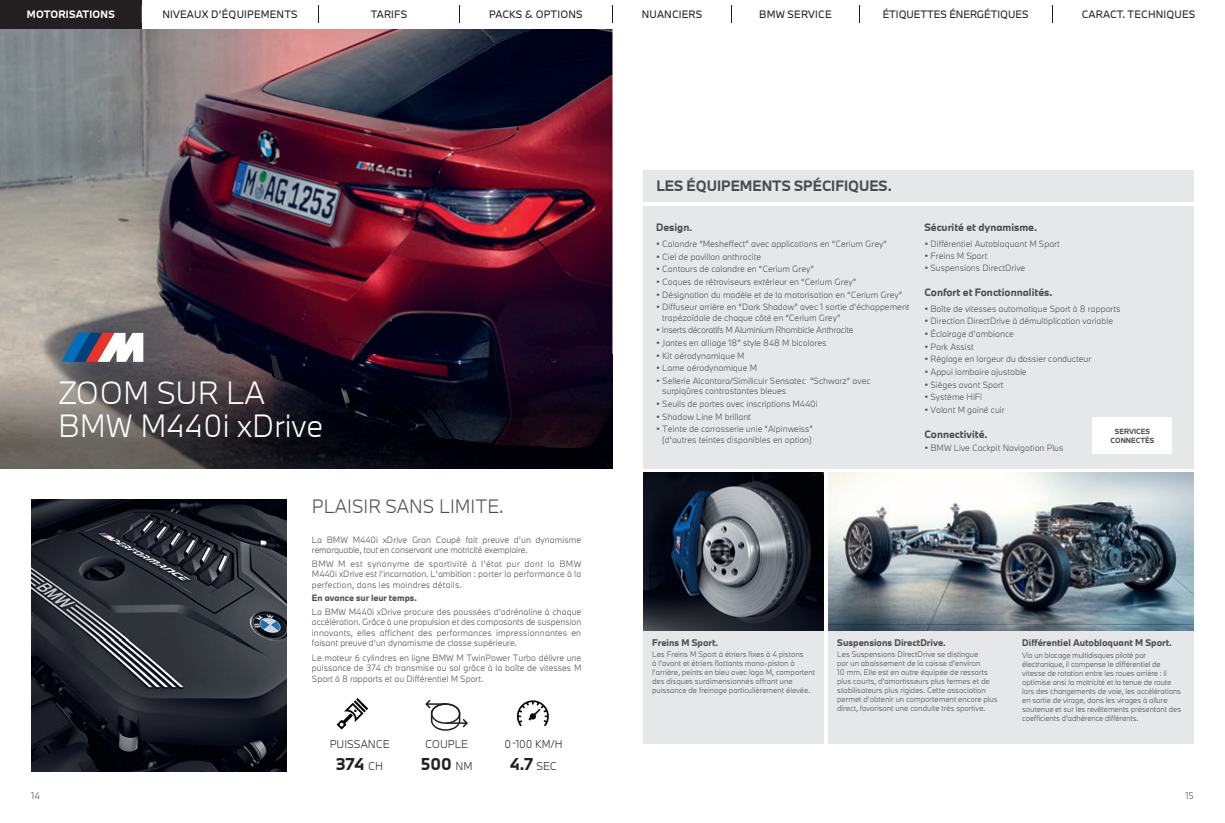
<style>
.page{position:relative;width:1225px;height:823px;background:#fff}
.page>*{position:absolute;margin:0;border:0;box-sizing:border-box;transform-origin:0 0}
.t1{font:300 30px/33px "BMW Type Next Latin TT";color:#fff}
.t2{font:300 18px "BMW Type Next Latin TT";color:#4b4c4d}
.t3{font:700 16px "BMW Type Next Latin TT";color:#231f20}
.t4{font:700 14px "BMW Type Next Latin TT";color:#4b4c4d}
.t5{font:300 10.5px "BMW Type Next Latin TT";color:#231f20}
.t6{font:10px "BMW Type Next Latin TT";letter-spacing:.02em;color:#231f20}
.t7{font:700 10px "BMW Type Next Latin TT";color:#4b4c4d}
.t8{font:10px "BMW Type Next Latin TT";color:#231f20}
.t9{font:700 10px "BMW Type Next Latin TT";letter-spacing:.02em;color:#fff}
.t10{font:700 9px "BMW Type Next Latin TT";color:#4b4c4d}
.t11{font:300 9px "BMW Type Next Latin TT";color:#4b4c4d}
.t12{font:300 8.5px/10.5px "BMW Type Next Latin TT";color:#4b4c4d;text-align:justify}
.t13{font:300 8.5px/10.5px "BMW Type Next Latin TT";letter-spacing:-.02em;color:#4b4c4d}
.t14{font:300 8.5px "BMW Type Next Latin TT";letter-spacing:-.03em;color:#4b4c4d}
.t15{font:700 8.5px "BMW Type Next Latin TT";color:#4b4c4d}
.t16{font:300 7.5px/9px "BMW Type Next Latin TT";color:#4b4c4d}
.t17{font:700 7px/9px "BMW Type Next Latin TT";color:#4b4c4d;text-align:center}
.s1{font-weight:300;font-size:10.5px}
.s2{font-size:9px}
</style>
<div class="page">
<img style="left:0;top:28px;width:612px;height:326px">
<img style="left:0;top:354px;width:612px;height:114px">
<img style="left:31px;top:499px;width:255px;height:272px">
<div style="left:643px;top:473px;width:180px;height:270px;background:#e6e7e9"></div>
<div style="left:828px;top:473px;width:365px;height:270px;background:#e6e7e9"></div>
<img style="left:828px;top:472px;width:365px;height:157px">
<img style="left:643px;top:472px;width:180px;height:157px">
<div style="left:643px;top:170px;width:550px;height:31px;background:#e6e7e9"></div>
<div style="left:643px;top:206px;width:550px;height:262px;background:#e6e7e9"></div>
<svg style="left:337px;top:698px;width:31px;height:31px"></svg>
<svg style="left:517px;top:700px;width:32px;height:25px"></svg>
<svg style="left:425px;top:700px;width:43px;height:30px"></svg>
<svg style="left:61px;top:333px;width:82px;height:28px"></svg>
<div style="left:1092px;top:416px;width:80px;height:37px;background:#fff"></div>
<div style="left:0;top:0;width:142px;height:28px;background:#231f20"></div>
<svg style="left:318px;top:6px;width:735px;height:17px"></svg>
<p class="t9" style="left:27px;top:7px;width:89px">MOTORISATIONS</p>
<p class="t6" style="left:162px;top:7px;width:137px">NIVEAUX D’ÉQUIPEMENTS</p>
<p class="t6" style="left:371px;top:7px;width:38px">TARIFS</p>
<p class="t6" style="left:489px;top:7px;width:95px">PACKS &amp; OPTIONS</p>
<p class="t6" style="left:642px;top:7px;width:62px">NUANCIERS</p>
<p class="t6" style="left:759px;top:7px;width:74px">BMW SERVICE</p>
<p class="t8" style="left:882px;top:7px;width:147px">ÉTIQUETTES ÉNERGÉTIQUES</p>
<p class="t6" style="left:1081px;top:7px;width:115px">CARACT. TECHNIQUES</p>
<h1 class="t1" style="left:58px;top:375px;width:267px">ZOOM SUR LA<br>BMW M440i xDrive</h1>
<h2 class="t2" style="left:312px;top:494px;width:193px">PLAISIR SANS LIMITE.</h2>
<p class="t13" style="left:312px;top:534px;width:271px">La BMW M440i xDrive Gran Coupé fait preuve d’un dynamisme remarquable, tout en conservant une motricité exemplaire.</p>
<p class="t12" style="left:312px;top:558px;width:271px">BMW M est synonyme de sportivité à l’état pur dont la BMW M440i xDrive est l’incarnation. L’ambition : porter la performance à la perfection, dans les moindres détails.</p>
<p class="t15" style="left:312px;top:591px;width:107px">En avance sur leur temps.</p>
<p class="t12" style="left:312px;top:605px;width:271px">La BMW M440i xDrive procure des poussées d’adrénaline à chaque accélération. Grâce à une propulsion et des composants de suspension innovants, elles affichent des performances impressionnantes en faisant preuve d’un dynamisme de classe supérieure.</p>
<p class="t12" style="left:312px;top:652px;width:271px">Le moteur 6 cylindres en ligne BMW M TwinPower Turbo délivre une puissance de 374 ch transmise au sol grâce à la boîte de vitesses M Sport à 8 rapports et au Différentiel M Sport.</p>
<p class="t5" style="left:330px;top:736px;width:61px">PUISSANCE</p>
<p class="t5" style="left:425px;top:736px;width:44px">COUPLE</p>
<p class="t5" style="left:504px;top:736px;width:60px">0-100 KM/H</p>
<h3 class="t3" style="left:336px;top:752px;width:49px">374 <span class="s1">CH</span></h3>
<h3 class="t3" style="left:421px;top:752px;width:53px">500 <span class="s1">NM</span></h3>
<h3 class="t3" style="left:510px;top:752px;width:48px">4.7 <span class="s1">SEC</span></h3>
<h3 class="t4" style="left:656px;top:176px;width:237px">LES ÉQUIPEMENTS SPÉCIFIQUES.</h3>
<p class="t7" style="left:656px;top:220px;width:38px">Design<span class="s2">.</span></p>
<p class="t12" style="left:656px;top:238px;width:232px">• Calandre “Mesheffect” avec applications en “Cerium Grey”</p>
<p class="t12" style="left:656px;top:251px;width:107px">• Ciel de pavillon anthracite</p>
<p class="t12" style="left:656px;top:263px;width:159px">• Contours de calandre en “Cerium Grey”</p>
<p class="t12" style="left:656px;top:276px;width:202px">• Coques de rétroviseurs extérieur en “Cerium Grey”</p>
<p class="t12" style="left:656px;top:289px;width:248px">• Désignation du modèle et de la motorisation en “Cerium Grey”</p>
<p class="t12" style="left:662px;top:301px;width:249px;text-indent:-6px">• Diffuseur arrière en “Dark Shadow” avec 1 sortie d’échappement trapézoïdale de chaque côté en “Cerium Grey”</p>
<p class="t14" style="left:656px;top:324px;width:199px">• Inserts décoratifs M Aluminium Rhombicle Anthracite</p>
<p class="t12" style="left:656px;top:337px;width:172px">• Jantes en alliage 18” style 848 M bicolores</p>
<p class="t12" style="left:656px;top:350px;width:90px">• Kit aérodynamique M</p>
<p class="t12" style="left:656px;top:362px;width:103px">• Lame aérodynamique M</p>
<p class="t12" style="left:662px;top:375px;width:210px;text-indent:-6px">• Sellerie Alcantara/Similicuir Sensatec “Schwarz” avec surpiqûres contrastantes bleues</p>
<p class="t12" style="left:656px;top:398px;width:163px">• Seuils de portes avec inscriptions M440i</p>
<p class="t12" style="left:656px;top:411px;width:96px">• Shadow Line M brillant</p>
<p class="t12" style="left:656px;top:423px;width:158px;text-align:center">• Teinte de carrosserie unie “Alpinweiss” (d’autres teintes disponibles en option)</p>
<p class="t7" style="left:924px;top:220px;width:114px">Sécurité et dynamisme.</p>
<p class="t12" style="left:924px;top:238px;width:137px">• Différentiel Autobloquant M Sport</p>
<p class="t12" style="left:924px;top:250px;width:65px">• Freins M Sport</p>
<p class="t12" style="left:924px;top:262px;width:102px">• Suspensions DirectDrive</p>
<p class="t7" style="left:924px;top:285px;width:129px">Confort et Fonctionnalités.</p>
<p class="t12" style="left:924px;top:303px;width:198px">• Boîte de vitesses automatique Sport à 8 rapports</p>
<p class="t12" style="left:924px;top:315px;width:190px">• Direction DirectDrive à démultiplication variable</p>
<p class="t12" style="left:924px;top:328px;width:91px">• Éclairage d’ambiance</p>
<p class="t12" style="left:924px;top:341px;width:51px">• Park Assist</p>
<p class="t12" style="left:924px;top:353px;width:168px">• Réglage en largeur du dossier conducteur</p>
<p class="t12" style="left:924px;top:366px;width:104px">• Appui lombaire ajustable</p>
<p class="t12" style="left:924px;top:379px;width:81px">• Sièges avant Sport</p>
<p class="t12" style="left:924px;top:391px;width:59px">• Système HiFi</p>
<p class="t12" style="left:924px;top:404px;width:82px">• Volant M gainé cuir</p>
<p class="t7" style="left:924px;top:426px;width:65px">Connectivité.</p>
<p class="t12" style="left:924px;top:442px;width:141px">• BMW Live Cockpit Navigation Plus</p>
<p class="t17" style="left:1110px;top:426px;width:45px">SERVICES<br>CONNECTÉS</p>
<p class="t10" style="left:652px;top:635px;width:68px">Freins M Sport.</p>
<p class="t16" style="left:652px;top:649px;width:164px">Les Freins M Sport à étriers fixes à 4 pistons<br>à l’avant et étriers flottants mono-piston à l’arrière, peints en bleu avec logo M, comportent des disques surdimensionnés offrant une puissance de freinage particulièrement élevée.</p>
<p class="t10" style="left:837px;top:635px;width:110px">Suspensions DirectDrive.</p>
<p class="t16" style="left:837px;top:649px;width:162px">Les Suspensions DirectDrive se distingue<br>par un abaissement de la caisse d’environ<br>10 mm. Elle est en outre équipée de ressorts plus courts, d’amortisseurs plus fermes et de stabilisateurs plus rigides. Cette association permet d’obtenir un comportement encore plus direct, favorisant une conduite très sportive.</p>
<p class="t10" style="left:1022px;top:635px;width:151px">Différentiel Autobloquant M Sport.</p>
<p class="t16" style="left:1022px;top:650px;width:160px">Via un blocage multidisques piloté par électronique, il compense le différentiel de vitesse de rotation entre les roues arrière : il optimise ansi la motricité et la tenue de route lors des changements de voie, les accélérations en sortie de virage, dans les virages à allure soutenue et sur les revêtements présentant des coefficients d’adhérence différents.</p>
<p class="t11" style="left:31px;top:788px;width:10px">14</p>
<p class="t11" style="left:1185px;top:788px;width:10px">15</p>
</div>
